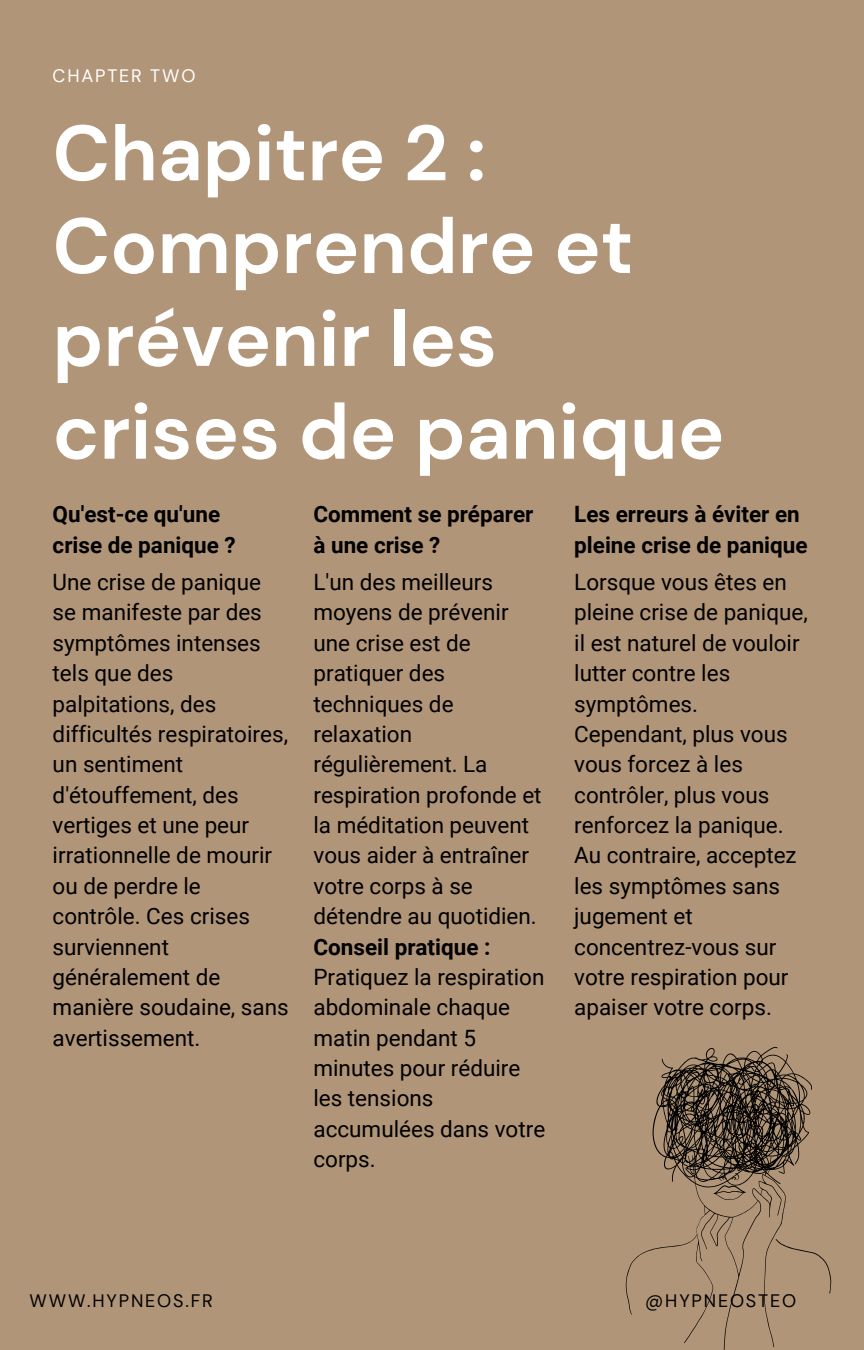
<style>
.page{position:relative;width:864px;height:1350px;background:#b19578}
.page>*{position:absolute;margin:0;border:0;box-sizing:border-box;transform-origin:0 0}
.t1{font:700 78.08px/92.7px "DM Sans";color:#fff}
.t2{font:22.5px/30.4px "Roboto";color:#000}
.t3{font:700 22.5px/30.4px "Roboto";color:#000}
.t4{font:18px "DM Sans";letter-spacing:.1em;color:#000}
.t5{font:18px "DM Sans";letter-spacing:.1em;color:#fff}
.s1{font-weight:700}
</style>
<div class="page">
<svg style="left:626px;top:1047px;width:205px;height:303px"></svg>
<p class="t5" style="left:53px;top:64px;width:144px">CHAPTER TWO</p>
<h3 class="t1" style="left:53px;top:107px;width:673px">Chapitre 2 :<br>Comprendre et prévenir les crises de panique</h3>
<h1 class="t3" style="left:53px;top:499px;width:185px">Qu'est-ce qu'une crise de panique ?</h1>
<h2 class="t2" style="left:53px;top:567px;width:238px">Une crise de panique se manifeste par des symptômes intenses tels que des palpitations, des difficultés respiratoires, un sentiment d'étouffement, des vertiges et une peur irrationnelle de mourir ou de perdre le contrôle. Ces crises surviennent généralement de manière soudaine, sans avertissement.</h2>
<h3 class="t2" style="left:313px;top:567px;width:233px">L'un des meilleurs moyens de prévenir une crise est de pratiquer des techniques de relaxation régulièrement. La respiration profonde et la méditation peuvent vous aider à entraîner votre corps à se détendre au quotidien.<br><span class="s1">Conseil pratique :<br></span>Pratiquez la respiration abdominale chaque matin pendant 5 minutes pour réduire les tensions accumulées dans votre corps.</h3>
<h2 class="t3" style="left:313px;top:499px;width:221px">Comment se préparer à une crise ?</h2>
<h2 class="t3" style="left:574px;top:499px;width:235px">Les erreurs à éviter en pleine crise de panique</h2>
<h3 class="t2" style="left:574px;top:567px;width:235px">Lorsque vous êtes en pleine crise de panique, il est naturel de vouloir lutter contre les symptômes.<br>Cependant, plus vous vous forcez à les contrôler, plus vous renforcez la panique.<br>Au contraire, acceptez les symptômes sans jugement et concentrez-vous sur votre respiration pour apaiser votre corps.</h3>
<p class="t4" style="left:30px;top:1289px;width:185px">WWW.HYPNEOS.FR</p>
<p class="t4" style="left:645px;top:1289px;width:152px">@HYPNEOSTEO</p>
</div>
